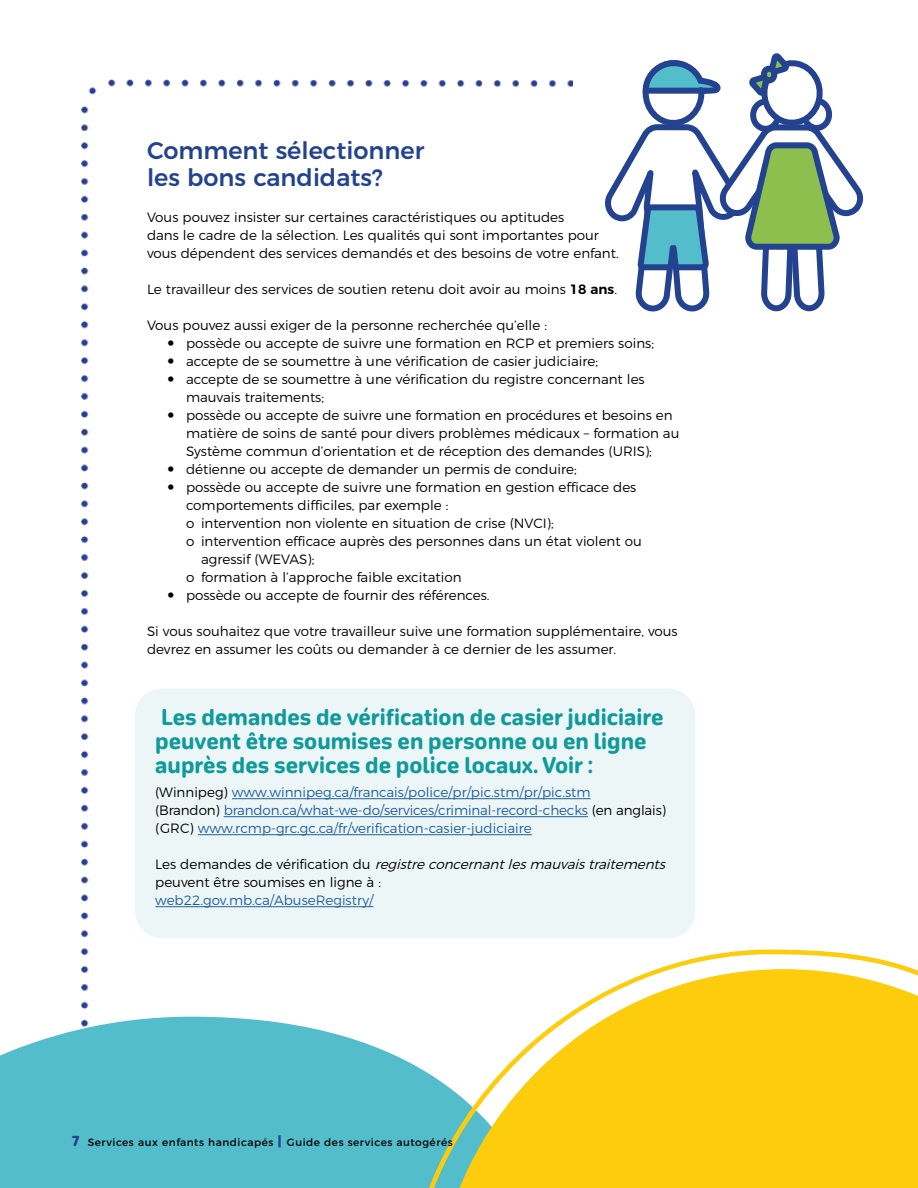
<style>
.page{position:relative;width:918px;height:1188px;background:#fff}
.page>*{position:absolute;margin:0;border:0;box-sizing:border-box;transform-origin:0 0}
.Subhead{font:500 24px/27px "Montserrat";color:#23428f}
.SubHead_color{font:800 21px/24px "October DL";color:#119a9b}
.t1{font:300 13.5px/18px "Montserrat";color:#000}
.t2{font:300 13.5px "Montserrat";color:#215e9e}
.t3{font:10.5px "Montserrat";letter-spacing:.05em;color:#000}
.s1{font-weight:600}
.s2{color:#000}
.s3{font-style:italic}
.s4{font-family:"October DL";font-weight:900;font-size:13.5px;color:#23428f}
.s5{font-weight:900;font-size:13.5px;color:#23428f}
</style>
<div class="page">
<img style="left:82px;top:80px;width:490px;height:937px">
<svg style="left:605px;top:53px;width:259px;height:259px"></svg>
<svg style="left:0;top:1017px;width:420px;height:171px;background:#60c2d0"></svg>
<svg style="left:420px;top:950px;width:498px;height:238px"></svg>
<div style="left:135px;top:688px;width:560px;height:250px;background:#ecf6f7;border-radius:27px"></div>
<hr style="left:232px;top:798px;width:359px;height:1px;background:#215e9e">
<hr style="left:224px;top:816px;width:364px;height:1px;background:#215e9e">
<hr style="left:198px;top:834px;width:334px;height:1px;background:#215e9e">
<hr style="left:155px;top:906px;width:218px;height:1px;background:#215e9e">
<svg style="left:168px;top:340px;width:6px;height:5px"></svg>
<svg style="left:168px;top:358px;width:6px;height:5px"></svg>
<svg style="left:168px;top:376px;width:6px;height:5px"></svg>
<svg style="left:168px;top:412px;width:6px;height:5px"></svg>
<svg style="left:168px;top:466px;width:6px;height:5px"></svg>
<svg style="left:168px;top:484px;width:6px;height:5px"></svg>
<svg style="left:168px;top:592px;width:6px;height:5px"></svg>
<h1 class="Subhead" style="left:147px;top:135px;width:279px">Comment sélectionner les bons candidats?</h1>
<p class="t1" style="left:147px;top:207px;width:472px">Vous pouvez insister sur certaines caractéristiques ou aptitudes<br>dans le cadre de la sélection. Les qualités qui sont importantes pour vous dépendent des services demandés et des besoins de votre enfant.</p>
<p class="t1" style="left:147px;top:279px;width:470px">Le travailleur des services de soutien retenu doit avoir au moins <span class="s1">18 ans</span>.</p>
<p class="t1" style="left:147px;top:315px;width:402px">Vous pouvez aussi exiger de la personne recherchée qu’elle :</p>
<p class="t1" style="left:186px;top:333px;width:470px">possède ou accepte de suivre une formation en RCP et premiers soins;</p>
<p class="t1" style="left:186px;top:351px;width:414px">accepte de se soumettre à une vérification de casier judiciaire;</p>
<p class="t1" style="left:186px;top:369px;width:460px">accepte de se soumettre à une vérification du registre concernant les mauvais traitements;</p>
<p class="t1" style="left:186px;top:405px;width:495px">possède ou accepte de suivre une formation en procédures et besoins en matière de soins de santé pour divers problèmes médicaux – formation au<br>Système commun d’orientation et de réception des demandes (URIS);</p>
<p class="t1" style="left:186px;top:459px;width:392px">détienne ou accepte de demander un permis de conduire;</p>
<p class="t1" style="left:186px;top:477px;width:452px">possède ou accepte de suivre une formation en gestion efficace des comportements difficiles, par exemple :</p>
<p class="t1" style="left:186px;top:513px;width:369px">o intervention non violente en situation de crise (NVCI);</p>
<p class="t1" style="left:201px;top:531px;width:442px;text-indent:-15px">o intervention efficace auprès des personnes dans un état violent ou agressif (WEVAS);</p>
<p class="t1" style="left:186px;top:567px;width:277px">o formation à l’approche faible excitation</p>
<p class="t1" style="left:186px;top:585px;width:304px">possède ou accepte de fournir des références.</p>
<p class="t1" style="left:147px;top:621px;width:532px">Si vous souhaitez que votre travailleur suive une formation supplémentaire, vous devrez en assumer les coûts ou demander à ce dernier de les assumer.</p>
<h1 class="SubHead_color" style="left:155px;top:705px;width:510px">Les demandes de vérification de casier judiciaire peuvent être soumises en personne ou en ligne auprès des services de police locaux. Voir :</h1>
<p class="t2" style="left:155px;top:782px;width:437px"><span class="s2">(Winnipeg)</span> www.winnipeg.ca/francais/police/pr/pic.stm/pr/pic.stm</p>
<p class="t2" style="left:155px;top:800px;width:512px"><span class="s2">(Brandon)</span> brandon.ca/what-we-do/services/criminal-record-checks <span class="s2">(en anglais)</span></p>
<p class="t2" style="left:155px;top:818px;width:378px"><span class="s2">(GRC)</span> www.rcmp-grc.gc.ca/fr/verification-casier-judiciaire</p>
<p class="t1" style="left:155px;top:854px;width:516px">L e s d e m a n d e s d e v é r i fi c a t i o n d u <span class="s3">registreconcernantlesmauvaistraitements </span>peuvent être soumises en ligne à :</p>
<p class="t2" style="left:155px;top:890px;width:220px">web22.gov.mb.ca/AbuseRegistry/</p>
<p class="t3" style="left:72px;top:1134px;width:382px"><span class="s4">7</span> Services aux enfants handicapés <span class="s5">|</span> Guide des services autogérés</p>
</div>
